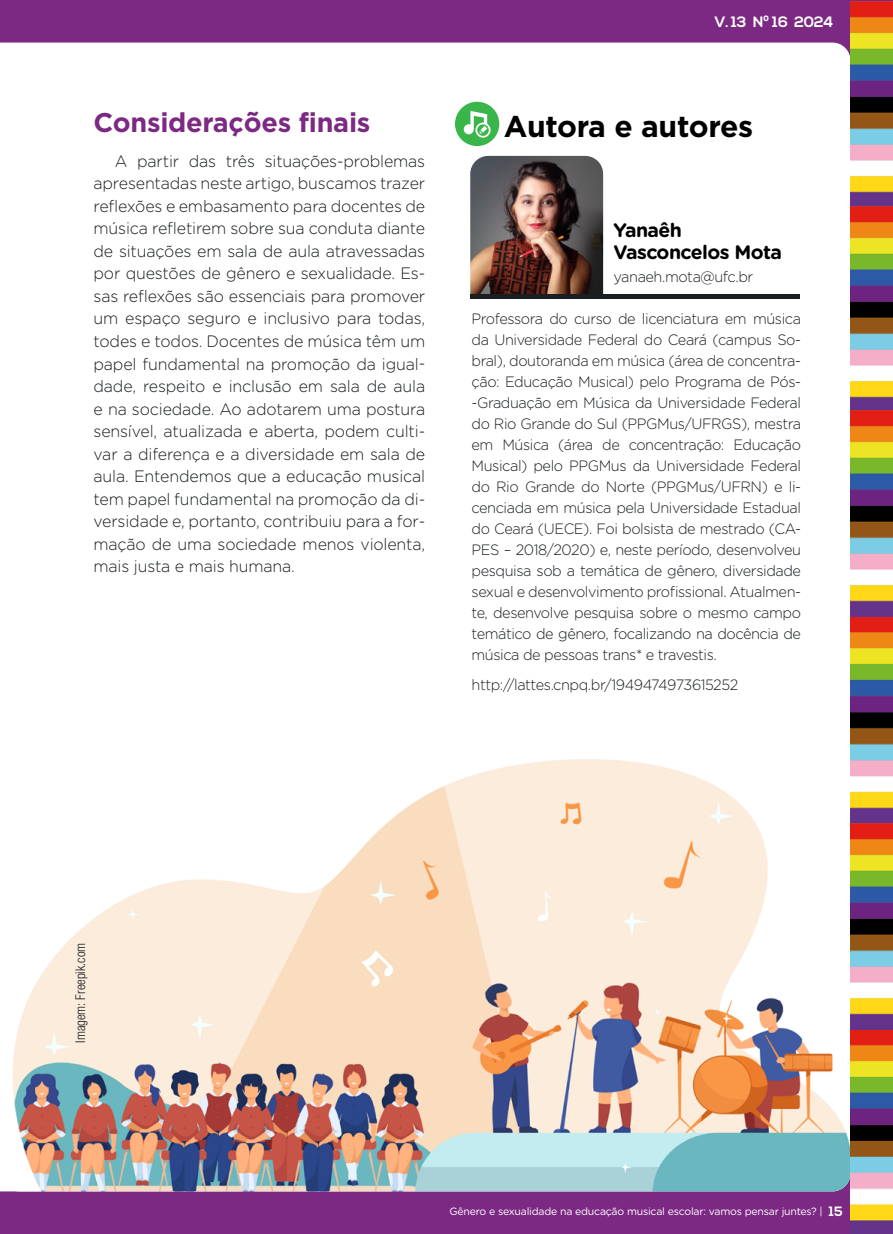
<style>
.page{position:relative;width:893px;height:1234px;background:#fff}
.page>*{position:absolute;margin:0;border:0;box-sizing:border-box;transform-origin:0 0}
.t1{font:700 30px "Gotham";letter-spacing:-.01em;color:#000}
.t2{font:700 27px "Gotham";letter-spacing:-.01em;color:#7c2983}
.t3{font:700 19.5px/22.5px "Gotham Rounded";letter-spacing:-.03em;color:#000}
.t4{font:300 16.5px/22.5px "Gotham Rounded";letter-spacing:-.01em;color:#1a1e21;text-align:justify}
.t5{font:300 15px/21px "Gotham Rounded";letter-spacing:-.03em;color:#1a1e21;text-align:justify}
.t6{font:700 15px "Nexa";color:#fff}
.t7{font:300 condensed 13.5px "Helvetica Neue LT Std";color:#1a1e21}
.t8{font:10.5px "Gotham Rounded";letter-spacing:-.02em;color:#fff}
.s1{font-family:"Nexa";font-weight:700;font-size:13.5px}
</style>
<div class="page">
<div style="left:0;top:0;width:893px;height:1233px;background:#7c2983"></div>
<div style="left:0;top:43px;width:850px;height:1148px;background:#fff"></div>
<img style="left:470px;top:156px;width:133px;height:138px">
<div style="left:455px;top:102px;width:44px;height:44px;background:#39b54a;border-radius:50%"></div>
<svg style="left:464px;top:111px;width:26px;height:27px"></svg>
<hr style="left:470px;top:294px;width:330px;height:4px;background:#1a1e21">
<img style="left:2px;top:755px;width:848px;height:436px">
<img style="left:850px;top:2px;width:43px;height:1231px">
<h2 class="t2" style="left:94px;top:106px;width:278px">Considerações finais</h2>
<p class="t4" style="left:94px;top:149px;width:333px;text-indent:21px">A partir das três situações-problemas apresentadas neste artigo, buscamos trazer reflexões e embasamento para docentes de música refletirem sobre sua conduta diante de situações em sala de aula atravessadas por questões de gênero e sexualidade. Es&shy;sas reflexões são essenciais para promover um espaço seguro e inclusivo para todas, todes e todos. Docentes de música têm um papel fundamental na promoção da igual&shy;dade, respeito e inclusão em sala de aula e na sociedade. Ao adotarem uma postura sensível, atualizada e aberta, podem culti&shy;var a diferença e a diversidade em sala de aula. Entendemos que a educação musical tem papel fundamental na promoção da di&shy;versidade e, portanto, contribuiu para a for&shy;mação de uma sociedade menos violenta, mais justa e mais humana.</p>
<p class="t6" style="left:715px;top:13px;width:120px">V. 13 Nº 16 2024</p>
<h1 class="t1" style="left:504px;top:109px;width:251px">Autora e autores</h1>
<h3 class="t3" style="left:613px;top:218px;width:170px">Yanaêh<br>Vasconcelos Mota</h3>
<p class="t5" style="left:613px;top:265px;width:141px">yanaeh.mota@ufc.br</p>
<p class="t5" style="left:472px;top:307px;width:331px">Professora do curso de licenciatura em música da Universidade Federal do Ceará (campus So&shy;bral), doutoranda em música (área de concentra&shy;ção: Educação Musical) pelo Programa de Pós--Graduação em Música da Universidade Federal do Rio Grande do Sul (PPGMus/UFRGS), mestra em Música (área de concentração: Educação Musical) pelo PPGMus da Universidade Federal do Rio Grande do Norte (PPGMus/UFRN) e li&shy;cenciada em música pela Universidade Estadual do Ceará (UECE). Foi bolsista de mestrado (CA-PES – 2018/2020) e, neste período, desenvolveu pesquisa sob a temática de gênero, diversidade sexual e desenvolvimento profissional. Atualmen&shy;te, desenvolve pesquisa sobre o mesmo campo temático de gênero, focalizando na docência de música de pessoas trans* e travestis.</p>
<p class="t5" style="left:472px;top:673px;width:268px">http://lattes.cnpq.br/1949474973615252</p>
<p class="t7" style="left:73px;top:1042px;width:102px;rotate:-90deg">Imagem: Freepik.com</p>
<p class="t8" style="left:449px;top:1204px;width:395px">Gênero e sexualidade na educação musical escolar: vamos pensar juntes? | <span class="s1">15</span></p>
</div>
